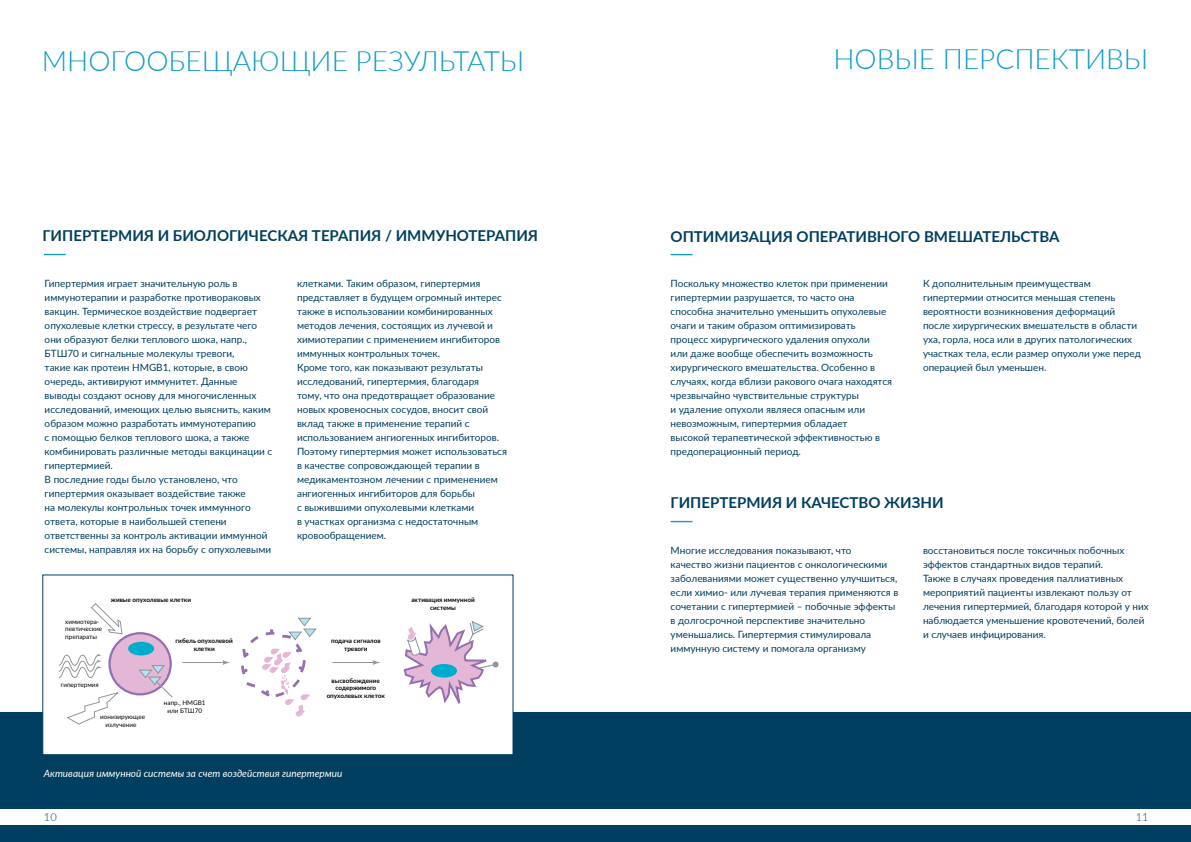
<style>
.page{position:relative;width:1191px;height:842px;background:#fff}
.page>*{position:absolute;margin:0;border:0;box-sizing:border-box;transform-origin:0 0}
.t1{font:300 28px "Lato";color:#0f9dc5}
.t2{font:700 15px "Lato";color:#003f5f}
.t3{font:300 11px "Lato";color:#003f5f}
.t4{font:10px/14px "Lato";color:#003f5f}
.t5{font:italic 10px "Lato";color:#fff}
.t6{font:700 6.4px/7.6px "Lato";color:#000;text-align:center}
.t7{font:6.4px/7.6px "Lato";color:#000;text-align:center}
</style>
<div class="page">
<div style="left:0;top:712px;width:1191px;height:96px;background:#003f5f"></div>
<div style="left:0;top:825px;width:1191px;height:17px;background:#003f5f"></div>
<svg style="left:42px;top:574px;width:471px;height:181px"></svg>
<svg style="left:44px;top:254px;width:22px;height:1px"></svg>
<svg style="left:670px;top:521px;width:22px;height:1px"></svg>
<svg style="left:670px;top:254px;width:22px;height:1px"></svg>
<h1 class="t1" style="left:42px;top:41px;width:484px">МНОГООБЕЩАЮЩИЕ РЕЗУЛЬТАТЫ</h1>
<h1 class="t1" style="left:833px;top:40px;width:316px">НОВЫЕ ПЕРСПЕКТИВЫ</h1>
<h2 class="t2" style="left:43px;top:225px;width:497px">ГИПЕРТЕРМИЯ И БИОЛОГИЧЕСКАЯ ТЕРАПИЯ / ИММУНОТЕРАПИЯ</h2>
<h2 class="t2" style="left:670px;top:226px;width:390px">ОПТИМИЗАЦИЯ ОПЕРАТИВНОГО ВМЕШАТЕЛЬСТВА</h2>
<p class="t4" style="left:45px;top:276px;width:229px">Гипертермия играет значительную роль в иммунотерапии и разработке противораковых вакцин. Термическое воздействие подвергает опухолевые клетки стрессу, в результате чего они образуют белки теплового шока, напр., БТШ70 и сигнальные молекулы тревоги,<br>такие как протеин HMGB1, которые, в свою очередь, активируют иммунитет. Данные выводы создают основу для многочисленных исследований, имеющих целью выяснить, каким образом можно разработать иммунотерапию<br>с помощью белков теплового шока, а также комбинировать различные методы вакцинации с гипертермией.<br>В последние годы было установлено, что гипертермия оказывает воздействие также<br>на молекулы контрольных точек иммунного ответа, которые в наибольшей степени ответственны за контроль активации иммунной системы, направляя их на борьбу с опухолевыми</p>
<p class="t4" style="left:297px;top:276px;width:211px">клетками. Таким образом, гипертермия представляет в будущем огромный интерес также в использовании комбинированных методов лечения, состоящих из лучевой и химиотерапии с применением ингибиторов иммунных контрольных точек.<br>Кроме того, как показывают результаты исследований, гипертермия, благодаря<br>тому, что она предотвращает образование новых кровеносных сосудов, вносит свой вклад также в применение терапий с использованием ангиогенных ингибиторов.<br>Поэтому гипертермия может использоваться в качестве сопровождающей терапии в медикаментозном лечении с применением ангиогенных ингибиторов для борьбы<br>с выжившими опухолевыми клетками<br>в участках организма с недостаточным кровообращением.</p>
<p class="t4" style="left:670px;top:275px;width:223px">Поскольку множество клеток при применении гипертермии разрушается, то часто она способна значительно уменьшить опухолевые очаги и таким образом оптимизировать процесс хирургического удаления опухоли<br>или даже вообще обеспечить возможность хирургического вмешательства. Особенно в случаях, когда вблизи ракового очага находятся чрезвычайно чувствительные структуры<br>и удаление опухоли являеся опасным или невозможным, гипертермия обладает<br>высокой терапевтической эффективностью в предоперационный период.</p>
<p class="t4" style="left:923px;top:275px;width:219px">К дополнительным преимуществам гипертермии относится меньшая степень вероятности возникновения деформаций после хирургических вмешательств в области уха, горла, носа или в других патологических участках тела, если размер опухоли уже перед операцией был уменьшен.</p>
<h2 class="t2" style="left:670px;top:492px;width:274px">ГИПЕРТЕРМИЯ И КАЧЕСТВО ЖИЗНИ</h2>
<p class="t4" style="left:670px;top:542px;width:229px">Многие исследования показывают, что<br>качество жизни пациентов с онкологическими заболеваниями может существенно улучшиться, если химио- или лучевая терапия применяются в сочетании с гипертермией – побочные эффекты в долгосрочной перспективе значительно уменьшались. Гипертермия стимулировала иммунную систему и помогала организму</p>
<p class="t4" style="left:923px;top:542px;width:227px">восстановиться после токсичных побочных эффектов стандартных видов терапий.<br>Также в случаях проведения паллиативных мероприятий пациенты извлекают пользу от лечения гипертермией, благодаря которой у них наблюдается уменьшение кровотечений, болей и случаев инфицирования.</p>
<p class="t6" style="left:411px;top:596px;width:65px">активация иммунной системы</p>
<p class="t6" style="left:111px;top:596px;width:82px">живые опухолевые клетки</p>
<p class="t7" style="left:65px;top:617px;width:38px;text-align:left">химиотера&shy;певтические препараты</p>
<p class="t6" style="left:176px;top:637px;width:59px">гибель опухолевой клетки</p>
<p class="t6" style="left:331px;top:637px;width:51px">подача сигналов тревоги</p>
<p class="t6" style="left:327px;top:676px;width:60px">высвобождение содержимого опухолевых клеток</p>
<p class="t7" style="left:61px;top:680px;width:40px">гипертермия</p>
<p class="t7" style="left:164px;top:699px;width:43px">напр., HMGB1 или БТШ70</p>
<p class="t7" style="left:100px;top:713px;width:46px">ионизирующее излучение</p>
<p class="t5" style="left:44px;top:766px;width:300px">Активация иммунной системы за счет воздействия гипертермии</p>
<p class="t3" style="left:44px;top:809px;width:14px">10</p>
<p class="t3" style="left:1135px;top:809px;width:14px">11</p>
</div>
